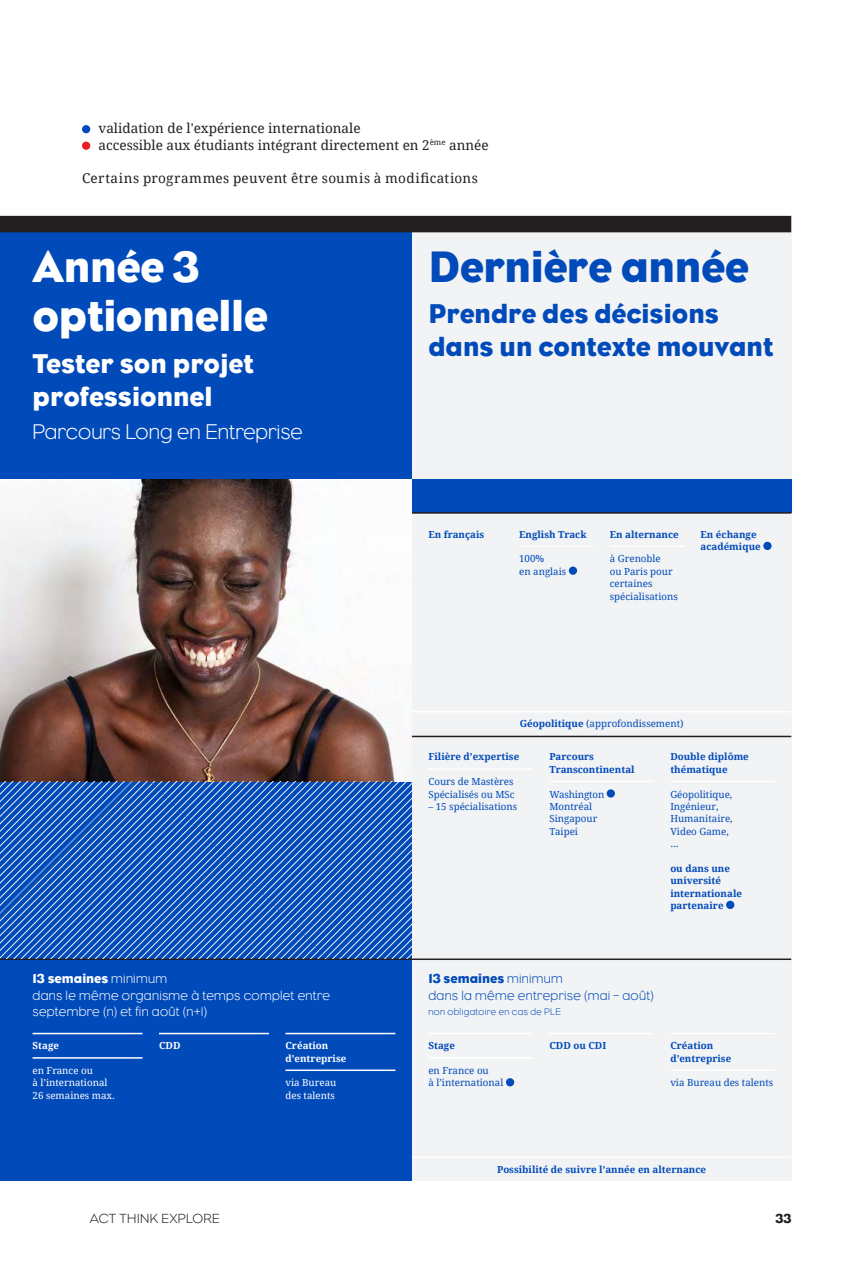
<style>
.page{position:relative;width:851px;height:1264px;background:#fff}
.page>*{position:absolute;margin:0;border:0;box-sizing:border-box;transform-origin:0 0}
.t1{font:45px/49.5px "Eagle";letter-spacing:-.01em;color:#fff}
.t2{font:45px "Eagle";letter-spacing:-.01em;color:#004aba}
.t3{font:27.75px/33px "Eagle";color:#004aba}
.t4{font:27.75px/33px "Eagle";color:#fff}
.t5{font:300 21.75px "Eagle";color:#fff}
.t6{font:13.5px/16.5px "Droid Serif";color:#231f20}
.t7{font:300 13.5px/16.5px "Eagle";letter-spacing:.025em;color:#fff}
.t8{font:13.5px "Droid Serif";letter-spacing:.025em;color:#231f20}
.t9{font:300 13.5px/16.5px "Eagle";letter-spacing:.025em;color:#004aba}
.t10{font:300 13.5px "Eagle";letter-spacing:.025em;color:#231f20}
.t11{font:13.5px "Eagle";color:#231f20}
.t12{font:9.75px/12.3px "Droid Serif";color:#004aba}
.t13{font:700 9.75px/12.3px "Droid Serif";color:#004aba}
.t14{font:9.75px/12.3px "Droid Serif";color:#fff}
.t15{font:700 9.75px/12.3px "Droid Serif";color:#fff}
.t16{font:300 9.75px "Eagle";letter-spacing:.03em;color:#004aba}
.s1{font-weight:400}
.s2{font-weight:700}
</style>
<div class="page">
<div style="left:411px;top:232px;width:379px;height:949px;background:#f2f3f4"></div>
<div style="left:0;top:232px;width:411px;height:949px;background:#004aba"></div>
<img style="left:0;top:480px;width:411px;height:301px">
<hr style="left:519px;top:545px;width:74px;height:2px;background:#fff">
<svg style="left:568px;top:566px;width:8px;height:9px"></svg>
<hr style="left:609px;top:545px;width:74px;height:2px;background:#fff">
<svg style="left:762px;top:542px;width:9px;height:8px"></svg>
<hr style="left:428px;top:768px;width:104px;height:2px;background:#fff">
<hr style="left:549px;top:781px;width:104px;height:1px;background:#fff">
<div style="left:606px;top:789px;width:8px;height:8px;background:#004aba;border-radius:50%"></div>
<hr style="left:670px;top:781px;width:104px;height:1px;background:#fff">
<svg style="left:725px;top:901px;width:9px;height:8px"></svg>
<hr style="left:33px;top:1033px;width:109px;height:1px;background:#fff">
<hr style="left:33px;top:1057px;width:109px;height:1px;background:#fff">
<hr style="left:159px;top:1033px;width:110px;height:1px;background:#fff">
<hr style="left:285px;top:1033px;width:110px;height:1px;background:#fff">
<hr style="left:285px;top:1069px;width:110px;height:2px;background:#fff">
<hr style="left:428px;top:1033px;width:104px;height:1px;background:#fff">
<hr style="left:428px;top:1057px;width:104px;height:1px;background:#fff">
<div style="left:505px;top:1078px;width:9px;height:8px;background:#004aba;border-radius:50%"></div>
<hr style="left:549px;top:1033px;width:104px;height:1px;background:#fff">
<hr style="left:670px;top:1033px;width:104px;height:1px;background:#fff">
<hr style="left:670px;top:1069px;width:104px;height:2px;background:#fff">
<hr style="left:411px;top:1156px;width:379px;height:2px;background:#fff">
<hr style="left:411px;top:711px;width:379px;height:1px;background:#fff">
<hr style="left:411px;top:736px;width:379px;height:1px;background:#231f20">
<hr style="left:411px;top:958px;width:379px;height:2px;background:#231f20">
<hr style="left:0;top:958px;width:411px;height:2px;background:#231f20">
<div style="left:411px;top:480px;width:379px;height:33px;background:#004aba"></div>
<hr style="left:411px;top:512px;width:379px;height:2px;background:#231f20">
<div style="left:82px;top:125px;width:8px;height:8px;background:#004aba;border-radius:50%"></div>
<div style="left:82px;top:142px;width:8px;height:8px;background:#ee1d23;border-radius:50%"></div>
<div style="left:0;top:216px;width:790px;height:16px;background:#231f20"></div>
<svg style="left:0;top:781px;width:411px;height:177px"></svg>
<h3 class="t6" style="left:98px;top:120px;width:391px">validation de l'expérience internationale<br>accessible aux étudiants intégrant directement en 2<sup>ème</sup> année</h3>
<h3 class="t8" style="left:82px;top:169px;width:397px">Certains programmes peuvent être soumis à modifications</h3>
<h1 class="t1" style="left:33px;top:242px;width:236px">Année 3 optionnelle</h1>
<h2 class="t4" style="left:33px;top:347px;width:222px">Tester son projet professionnel</h2>
<h3 class="t5" style="left:33px;top:419px;width:271px">Parcours Long en Entreprise</h3>
<h3 class="t7" style="left:33px;top:970px;width:299px"><span class="s1">13 semaines</span> minimum<br>dans le même organisme à temps complet entre septembre (n) et fin août (n+1)</h3>
<p class="t15" style="left:33px;top:1039px;width:28px">Stage</p>
<p class="t14" style="left:33px;top:1064px;width:84px">en France ou<br>à l’international<br>26 semaines max.</p>
<p class="t15" style="left:159px;top:1039px;width:23px">CDD</p>
<p class="t15" style="left:285px;top:1039px;width:62px">Création d’entreprise</p>
<p class="t14" style="left:285px;top:1076px;width:52px">via Bureau des talents</p>
<h1 class="t2" style="left:428px;top:241px;width:322px">Dernière année</h1>
<h2 class="t3" style="left:428px;top:297px;width:346px">Prendre des décisions dans un contexte mouvant</h2>
<p class="t13" style="left:428px;top:528px;width:57px">En français</p>
<p class="t13" style="left:519px;top:528px;width:69px">English Track</p>
<p class="t12" style="left:519px;top:552px;width:49px">100%<br>en anglais</p>
<p class="t13" style="left:609px;top:528px;width:70px">En alternance</p>
<p class="t12" style="left:609px;top:552px;width:69px">à Grenoble<br>ou Paris pour certaines spécialisations</p>
<p class="t13" style="left:700px;top:528px;width:62px">En échange académique</p>
<p class="t12" style="left:519px;top:717px;width:165px"><span class="s2">Géopolitique</span> (approfondissement)</p>
<p class="t13" style="left:428px;top:750px;width:92px">Filière d’expertise</p>
<p class="t12" style="left:428px;top:775px;width:88px">Cours de Mastères<br>Spécialisés ou MSc</p>
<p class="t12" style="left:428px;top:800px;width:90px">– 15 spécialisations</p>
<p class="t13" style="left:549px;top:750px;width:87px">Parcours<br>Transcontinental</p>
<p class="t12" style="left:549px;top:787px;width:56px">Washington<br>Montréal<br>Singapour<br>Taipei</p>
<p class="t13" style="left:670px;top:750px;width:80px">Double diplôme thématique</p>
<p class="t12" style="left:670px;top:788px;width:64px">Géopolitique,<br>Ingénieur,<br>Humanitaire,<br>Video Game, ...</p>
<p class="t13" style="left:670px;top:862px;width:73px">ou dans une université internationale partenaire</p>
<h3 class="t9" style="left:428px;top:970px;width:227px"><span class="s1">13 semaines</span> minimum<br>dans la même entreprise (mai – août)</h3>
<p class="t16" style="left:428px;top:1006px;width:134px">non obligatoire en cas de PLE</p>
<p class="t13" style="left:428px;top:1039px;width:28px">Stage</p>
<p class="t12" style="left:428px;top:1064px;width:76px">en France ou<br>à l’international</p>
<p class="t13" style="left:549px;top:1039px;width:58px">CDD ou CDI</p>
<p class="t13" style="left:670px;top:1039px;width:62px">Création d’entreprise</p>
<p class="t12" style="left:670px;top:1076px;width:104px">via Bureau des talents</p>
<p class="t13" style="left:497px;top:1163px;width:210px">Possibilité de suivre l’année en alternance</p>
<h3 class="t10" style="left:90px;top:1210px;width:131px">ACT THINK EXPLORE</h3>
<h3 class="t11" style="left:775px;top:1210px;width:17px">33</h3>
</div>
